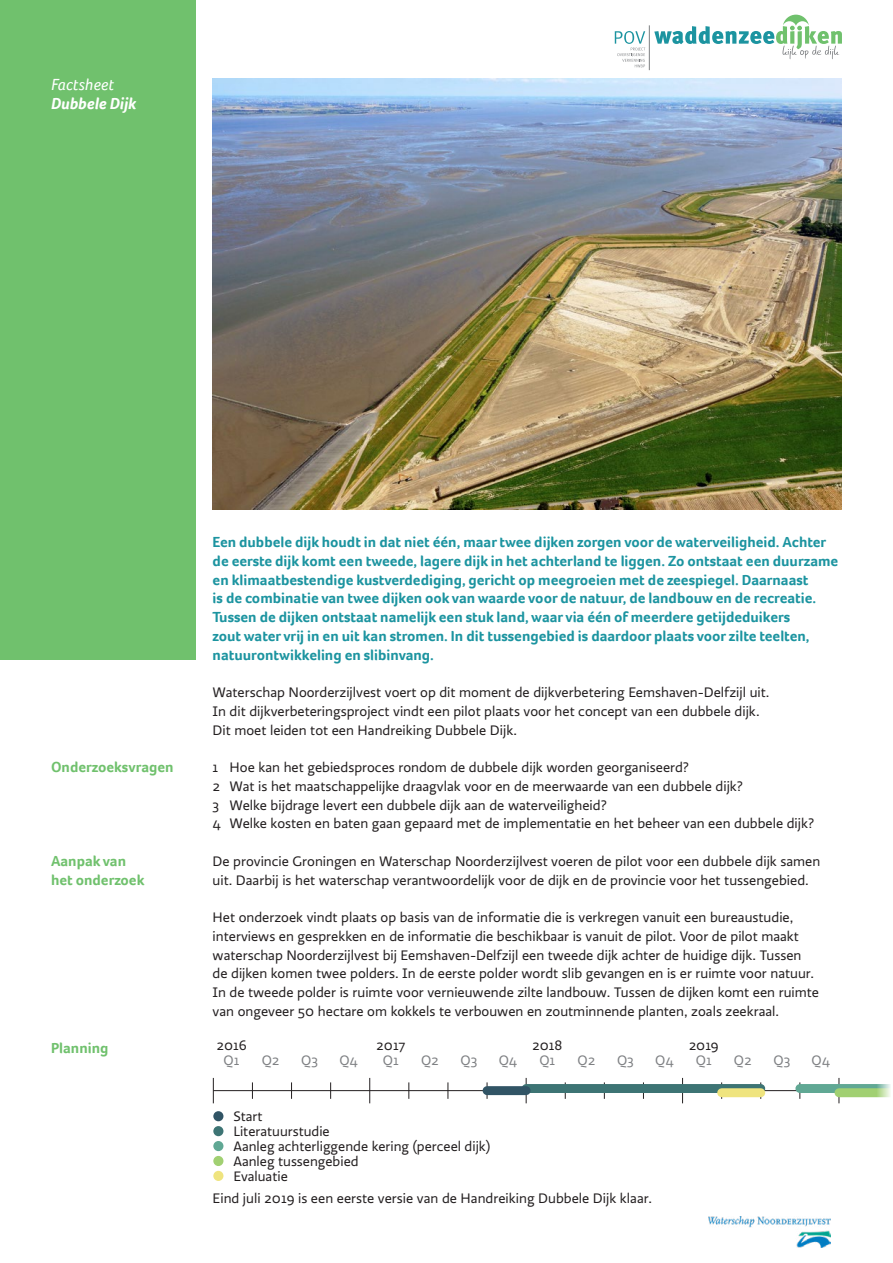
<style>
.page{position:relative;width:893px;height:1263px;background:#fff}
.page>*{position:absolute;margin:0;border:0;box-sizing:border-box;transform-origin:0 0}
.t1{font:italic 700 16.5px "Foco";color:#fff}
.t2{font:italic 16.5px "Foco";color:#fff}
.t3{font:700 15px/18.8px "Foco";color:#1c94a0}
.t4{font:700 15px/18.8px "Foco";color:#70c16d}
.t5{font:14.25px/18.8px "Ratio";color:#231f20}
.t6{font:14.1px/14.9px "Ratio";color:#231f20}
.t7{font:14.1px "Ratio";color:#7e8083}
</style>
<div class="page">
<svg style="left:252px;top:1082px;width:1px;height:17px"></svg>
<svg style="left:291px;top:1082px;width:1px;height:17px"></svg>
<svg style="left:330px;top:1082px;width:1px;height:17px"></svg>
<svg style="left:408px;top:1082px;width:1px;height:17px"></svg>
<svg style="left:448px;top:1082px;width:1px;height:17px"></svg>
<svg style="left:799px;top:1082px;width:1px;height:17px"></svg>
<svg style="left:213px;top:1078px;width:1px;height:25px"></svg>
<svg style="left:369px;top:1078px;width:1px;height:25px"></svg>
<svg style="left:526px;top:1078px;width:1px;height:25px"></svg>
<svg style="left:682px;top:1078px;width:1px;height:25px"></svg>
<svg style="left:839px;top:1078px;width:1px;height:25px"></svg>
<hr style="left:213px;top:1090px;width:626px;height:1px;background:#231f20">
<div style="left:213px;top:1111px;width:10px;height:10px;background:#315465;border-radius:50%"></div>
<div style="left:213px;top:1126px;width:10px;height:10px;background:#3d7474;border-radius:50%"></div>
<div style="left:213px;top:1141px;width:10px;height:10px;background:#60a894;border-radius:50%"></div>
<div style="left:213px;top:1156px;width:10px;height:10px;background:#a1d072;border-radius:50%"></div>
<div style="left:213px;top:1171px;width:10px;height:10px;background:#efe47f;border-radius:50%"></div>
<div style="left:526px;top:1084px;width:235px;height:9px;background:#3d7474"></div>
<div style="left:800px;top:1084px;width:93px;height:9px;background:#60a894"></div>
<div style="left:839px;top:1088px;width:54px;height:9px;background:#a1d072"></div>
<div style="left:487px;top:1086px;width:39px;height:9px;background:#315465"></div>
<div style="left:722px;top:1088px;width:39px;height:9px;background:#efe47f"></div>
<svg style="left:876px;top:1084px;width:17px;height:14px"></svg>
<div style="left:0;top:0;width:196px;height:660px;background:#70c16d"></div>
<img style="left:213px;top:78px;width:629px;height:432px">
<hr style="left:649px;top:25px;width:1px;height:45px;background:#7e8083">
<svg style="left:654px;top:15px;width:188px;height:44px"></svg>
<svg style="left:615px;top:31px;width:30px;height:36px"></svg>
<img style="left:709px;top:1216px;width:121px;height:31px">
<p class="t2" style="left:51px;top:74px;width:64px">Factsheet</p>
<p class="t1" style="left:51px;top:92px;width:87px">Dubbele Dijk</p>
<p class="t4" style="left:51px;top:757px;width:124px">Onderzoeksvragen</p>
<p class="t4" style="left:51px;top:851px;width:95px">Aanpak van het onderzoek</p>
<p class="t4" style="left:51px;top:1039px;width:59px">Planning</p>
<p class="t3" style="left:213px;top:532px;width:627px">Een dubbele dijk houdt in dat niet één, maar twee dijken zorgen voor de waterveiligheid. Achter de eerste dijk komt een tweede, lagere dijk in het achterland te liggen. Zo ontstaat een duurzame en klimaatbestendige kustverdediging, gericht op meegroeien met de zeespiegel. Daarnaast<br>is de combinatie van twee dijken ook van waarde voor de natuur, de landbouw en de recreatie.<br>Tussen de dijken ontstaat namelijk een stuk land, waar via één of meerdere getijdeduikers<br>zout water vrij in en uit kan stromen. In dit tussengebied is daardoor plaats voor zilte teelten, natuurontwikkeling en slibinvang.</p>
<p class="t5" style="left:213px;top:683px;width:558px">Waterschap Noorderzijlvest voert op dit moment de dijkverbetering Eemshaven-Delfzijl uit.<br>In dit dijkverbeteringsproject vindt een pilot plaats voor het concept van een dubbele dijk.<br>Dit moet leiden tot een Handreiking Dubbele Dijk.</p>
<p class="t5" style="left:213px;top:758px;width:603px">1 Hoe kan het gebiedsproces rondom de dubbele dijk worden georganiseerd?<br>2 Wat is het maatschappelijke draagvlak voor en de meerwaarde van een dubbele dijk?<br>3 Welke bijdrage levert een dubbele dijk aan de waterveiligheid?<br>4 Welke kosten en baten gaan gepaard met de implementatie en het beheer van een dubbele dijk?</p>
<p class="t5" style="left:213px;top:852px;width:609px">De provincie Groningen en Waterschap Noorderzijlvest voeren de pilot voor een dubbele dijk samen uit. Daarbij is het waterschap verantwoordelijk voor de dijk en de provincie voor het tussengebied.</p>
<p class="t5" style="left:213px;top:908px;width:608px">Het onderzoek vindt plaats op basis van de informatie die is verkregen vanuit een bureaustudie, interviews en gesprekken en de informatie die beschikbaar is vanuit de pilot. Voor de pilot maakt waterschap Noorderzijlvest bij Eemshaven-Delfzijl een tweede dijk achter de huidige dijk. Tussen de dijken komen twee polders. In de eerste polder wordt slib gevangen en is er ruimte voor natuur.<br>In de tweede polder is ruimte voor vernieuwende zilte landbouw. Tussen de dijken komt een ruimte van ongeveer 50 hectare om kokkels te verbouwen en zoutminnende planten, zoals zeekraal.</p>
<p class="t6" style="left:216px;top:1038px;width:32px">2016</p>
<p class="t7" style="left:224px;top:1052px;width:17px">Q1</p>
<p class="t7" style="left:262px;top:1052px;width:19px">Q2</p>
<p class="t7" style="left:301px;top:1052px;width:18px">Q3</p>
<p class="t7" style="left:339px;top:1052px;width:20px">Q4</p>
<p class="t6" style="left:376px;top:1038px;width:31px">2017</p>
<p class="t7" style="left:383px;top:1052px;width:17px">Q1</p>
<p class="t7" style="left:421px;top:1052px;width:19px">Q2</p>
<p class="t7" style="left:461px;top:1052px;width:18px">Q3</p>
<p class="t7" style="left:499px;top:1052px;width:20px">Q4</p>
<p class="t6" style="left:532px;top:1038px;width:32px">2018</p>
<p class="t7" style="left:539px;top:1052px;width:17px">Q1</p>
<p class="t7" style="left:577px;top:1052px;width:19px">Q2</p>
<p class="t7" style="left:617px;top:1052px;width:18px">Q3</p>
<p class="t7" style="left:655px;top:1052px;width:20px">Q4</p>
<p class="t6" style="left:689px;top:1038px;width:32px">2019</p>
<p class="t7" style="left:696px;top:1052px;width:17px">Q1</p>
<p class="t7" style="left:734px;top:1052px;width:19px">Q2</p>
<p class="t7" style="left:773px;top:1052px;width:18px">Q3</p>
<p class="t7" style="left:812px;top:1052px;width:20px">Q4</p>
<p class="t6" style="left:233px;top:1109px;width:258px">Start<br>Literatuurstudie<br>Aanleg achterliggende kering (perceel dijk)<br>Aanleg tussengebied<br>Evaluatie</p>
<p class="t5" style="left:213px;top:1189px;width:441px">Eind juli 2019 is een eerste versie van de Handreiking Dubbele Dijk klaar.</p>
</div>
